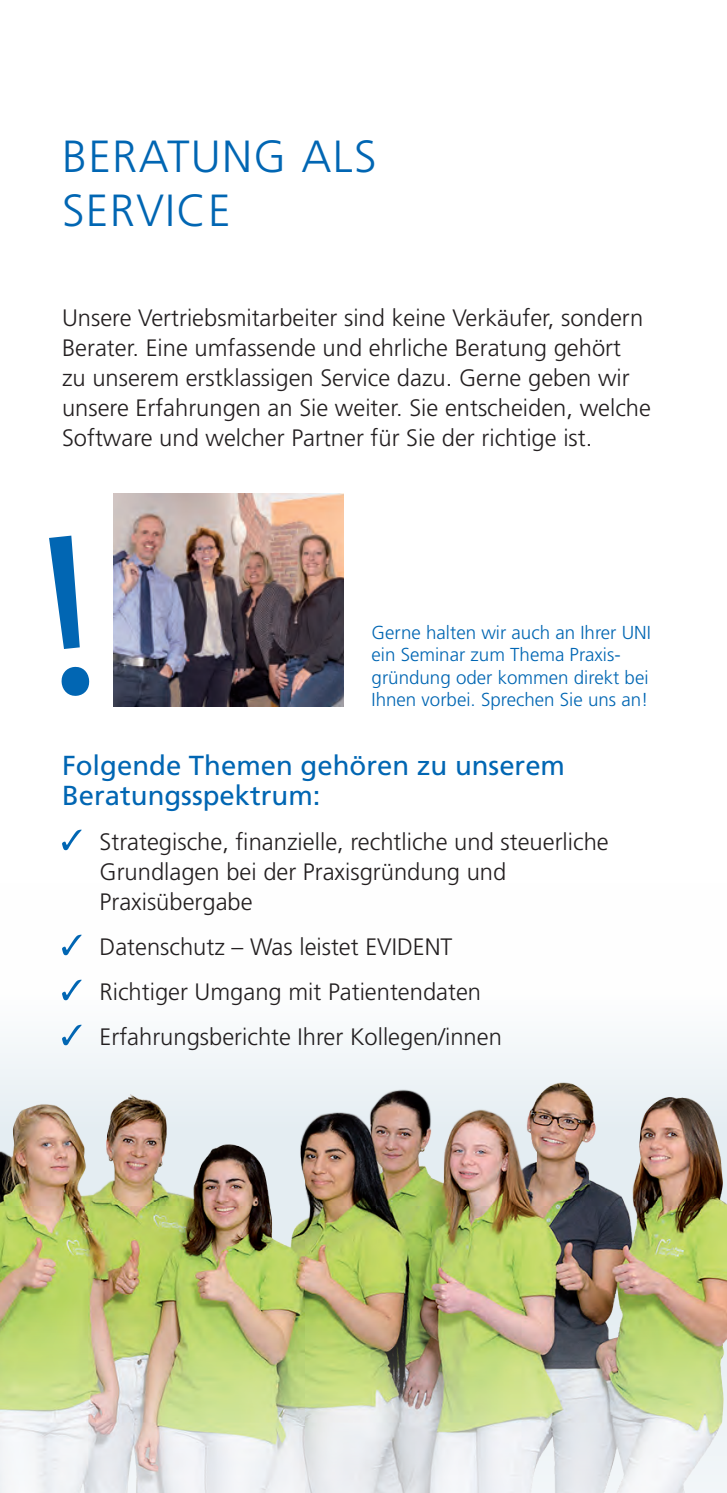
<style>
.page{position:relative;width:727px;height:1493px;background:#fff}
.page>*{position:absolute;margin:0;border:0;box-sizing:border-box;transform-origin:0 0}
.t1{font:300 45px/54px "Frutiger";letter-spacing:.03em;color:#0166b3}
.t2{font:27.5px/30px "Frutiger";color:#0166b3}
.t3{font:300 23.75px/30px "Frutiger";color:#231f20}
.t4{font:300 18.75px/22.5px "Frutiger";color:#0166b3}
</style>
<div class="page">
<img style="left:0;top:850px;width:727px;height:449px">
<svg style="left:62px;top:829px;width:20px;height:21px"></svg>
<svg style="left:62px;top:934px;width:20px;height:21px"></svg>
<svg style="left:62px;top:979px;width:20px;height:21px"></svg>
<svg style="left:62px;top:1024px;width:20px;height:21px"></svg>
<img style="left:113px;top:493px;width:231px;height:213px">
<svg style="left:49px;top:535px;width:41px;height:161px"></svg>
<img style="left:0;top:1299px;width:727px;height:193px">
<h1 class="t1" style="left:62px;top:130px;width:316px">BERATUNG ALS<br>SERVICE</h1>
<p class="t3" style="left:62px;top:302px;width:590px">Unsere Vertriebsmitarbeiter sind keine Verkäufer, sondern Berater. Eine umfassende und ehrliche Beratung gehört<br>zu unserem erstklassigen Service dazu. Gerne geben wir unsere Erfahrungen an Sie weiter. Sie entscheiden, welche Software und welcher Partner für Sie der richtige ist.</p>
<p class="t4" style="left:371px;top:621px;width:281px">Gerne halten wir auch an Ihrer UNI ein Seminar zum Thema Praxis&shy;gründung oder kommen direkt bei<br>Ihnen vorbei. Sprechen Sie uns an!</p>
<p class="t2" style="left:62px;top:750px;width:504px">Folgende Themen gehören zu unserem<br>Beratungsspektrum:</p>
<p class="t3" style="left:100px;top:827px;width:510px">Strategische, finanzielle, rechtliche und steuerliche<br>Grundlagen bei der Praxisgründung und<br>Praxisübergabe</p>
<p class="t3" style="left:100px;top:924px;width:404px;line-height:45px">Datenschutz – Was leistet EVIDENT<br>Richtiger Umgang mit Patientendaten<br>Erfahrungsberichte Ihrer Kollegen/innen</p>
</div>
